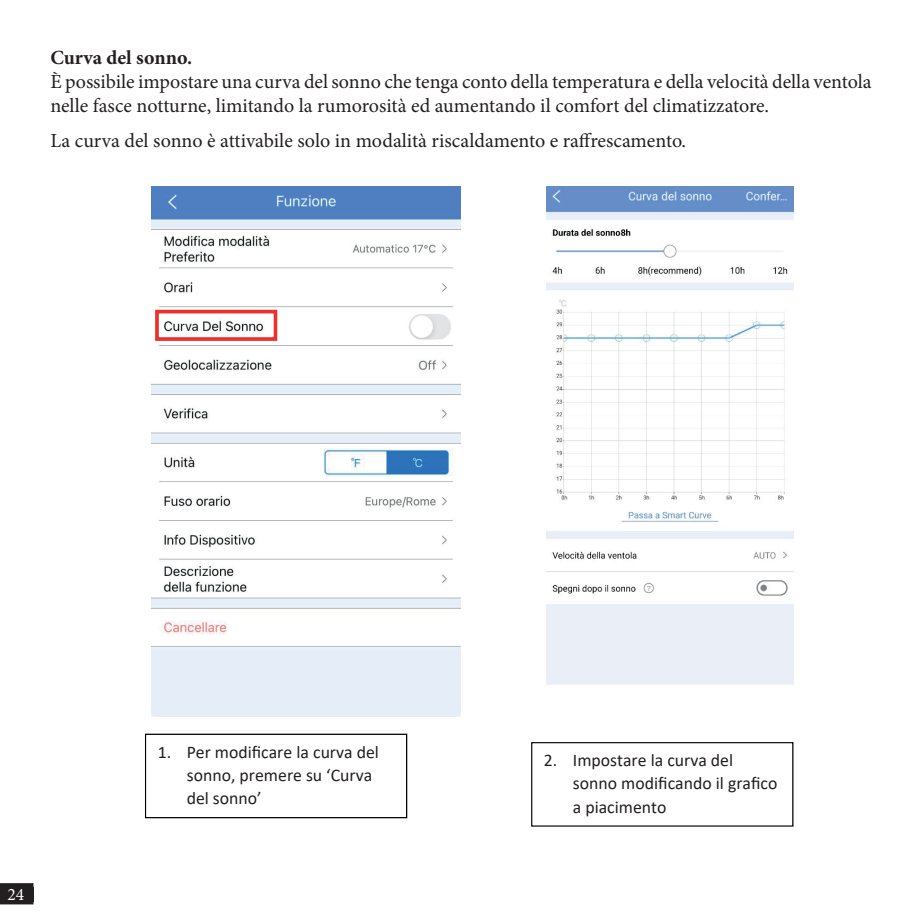
<style>
.page{position:relative;width:922px;height:922px;background:#fff}
.page>*{position:absolute;margin:0;border:0;box-sizing:border-box;transform-origin:0 0}
.Testo_Spazio{font:20px/24px "Minion Pro";color:#231f20}
.Testo{font:20px "Minion Pro";color:#231f20}
.Testo-2{font:700 20px "Minion Pro";color:#231f20}
.t1{font:17.75px/23.5px "Calibri";color:#231f20}
.t2{font:17.5px "Minion Pro";color:#fff}
</style>
<div class="page">
<svg style="left:0;top:883px;width:33px;height:21px"></svg>
<div style="left:0;top:886px;width:33px;height:14px;background:#231f20"></div>
<svg style="left:145px;top:733px;width:262px;height:85px"></svg>
<img style="left:152px;top:186px;width:308px;height:530px">
<svg style="left:155px;top:310px;width:122px;height:31px"></svg>
<img style="left:546px;top:186px;width:247px;height:498px">
<svg style="left:531px;top:742px;width:262px;height:84px"></svg>
<p class="Testo-2" style="left:50px;top:43px;width:143px">Curva del sonno.</p>
<p class="Testo_Spazio" style="left:50px;top:70px;width:822px">È possibile impostare una curva del sonno che tenga conto della temperatura e della velocità della ventola nelle fasce notturne, limitando la rumorosità ed aumentando il comfort del climatizzatore.</p>
<p class="Testo" style="left:50px;top:127px;width:637px">La curva del sonno è attivabile solo in modalità riscaldamento e raffrescamento.</p>
<p class="t2" style="left:7px;top:882px;width:18px">24</p>
<p class="t1" style="left:187px;top:739px;width:193px;text-indent:-29px">1. Per modificare la curva del sonno, premere su ‘Curva del sonno’</p>
<p class="t1" style="left:572px;top:747px;width:206px;text-indent:-29px">2. Impostare la curva del sonno modificando il grafico a piacimento</p>
</div>
